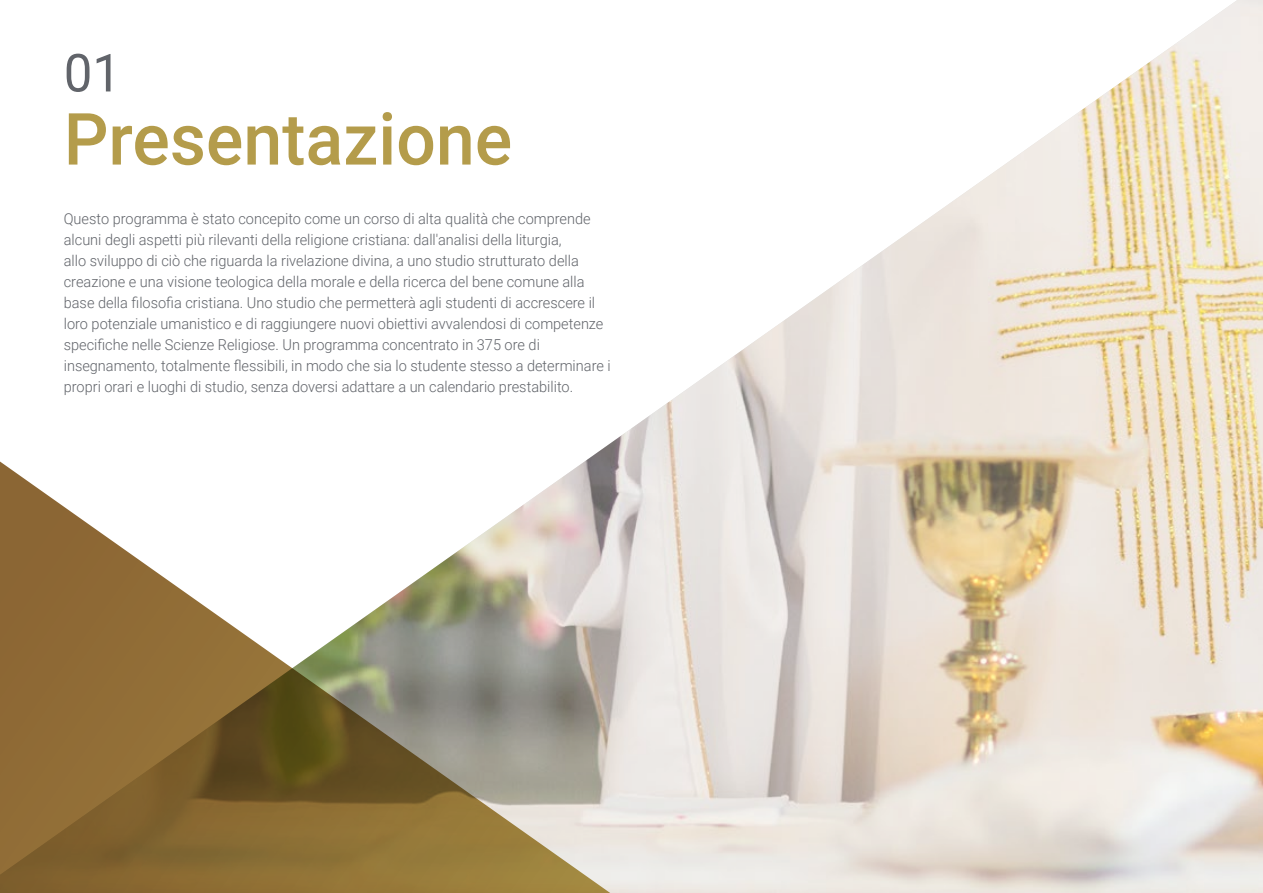
<style>
.page{position:relative;width:1263px;height:893px;background:#fff}
.page>*{position:absolute;margin:0;border:0;box-sizing:border-box;transform-origin:0 0}
.t1{font:500 72px "Roboto";color:#b49c4b}
.t2{font:52.5px "Roboto";color:#61646a}
.t3{font:300 15px/21px "Roboto";color:#61646a}
</style>
<div class="page">
<img style="left:606px;top:0;width:657px;height:893px">
<svg style="left:0;top:446px;width:640px;height:447px"></svg>
<h2 class="t2" style="left:64px;top:36px;width:59px">01</h2>
<h1 class="t1" style="left:64px;top:89px;width:450px">Presentazione</h1>
<p class="t3" style="left:64px;top:207px;width:548px">Questo programma è stato concepito come un corso di alta qualità che comprende alcuni degli aspetti più rilevanti della religione cristiana: dall'analisi della liturgia,<br>allo sviluppo di ciò che riguarda la rivelazione divina, a uno studio strutturato della creazione e una visione teologica della morale e della ricerca del bene comune alla base della filosofia cristiana. Uno studio che permetterà agli studenti di accrescere il loro potenziale umanistico e di raggiungere nuovi obiettivi avvalendosi di competenze specifiche nelle Scienze Religiose. Un programma concentrato in 375 ore di insegnamento, totalmente flessibili, in modo che sia lo studente stesso a determinare i propri orari e luoghi di studio, senza doversi adattare a un calendario prestabilito.</p>
</div>
